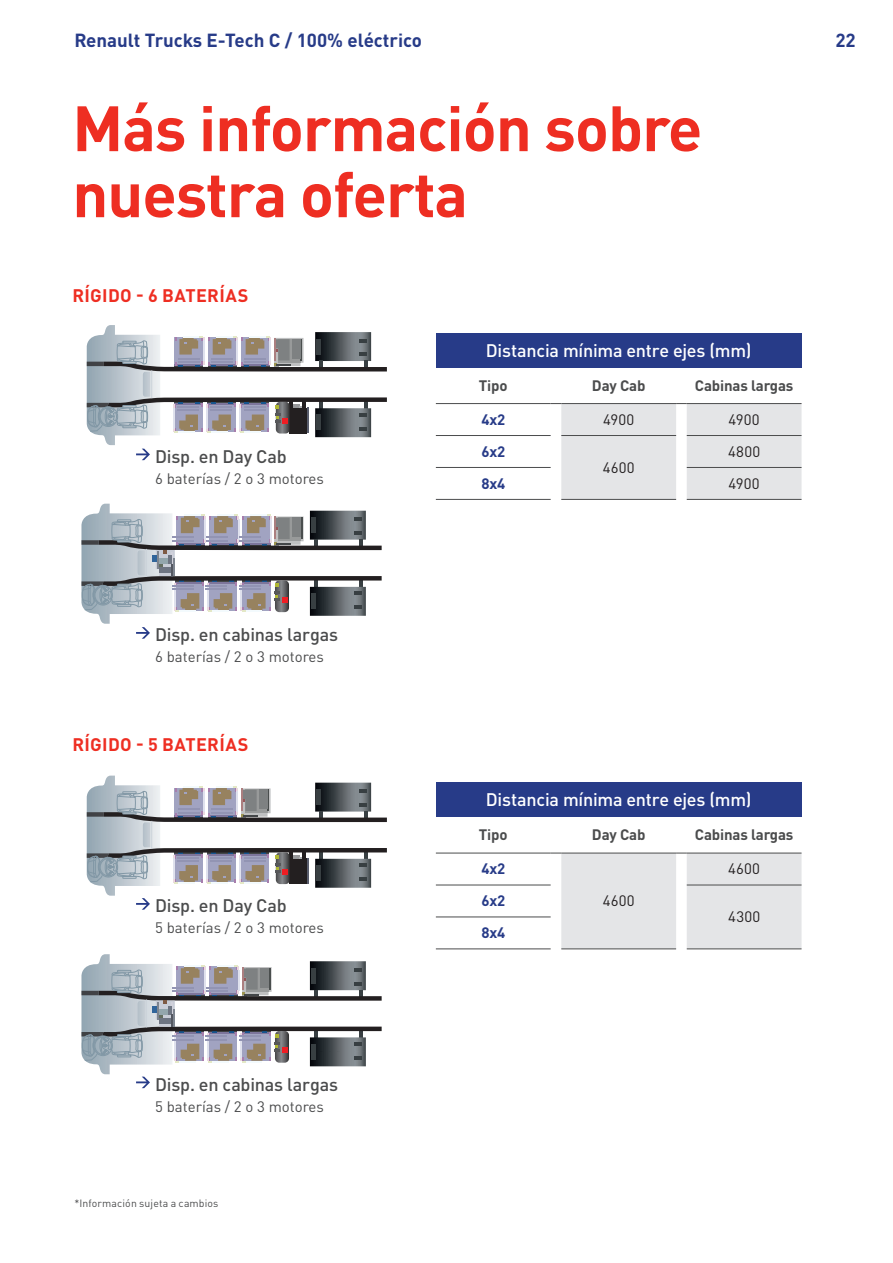
<style>
.page{position:relative;width:893px;height:1263px;background:#fff}
.page>*{position:absolute;margin:0;border:0;box-sizing:border-box;transform-origin:0 0}
.t1{font:700 63px/66px "DIN Pro";letter-spacing:-.015em;color:#ee2e22}
.t2{font:700 18.75px "DIN Pro";color:#273b88}
.t3{font:500 18px "DIN Pro";letter-spacing:-.01em;color:#4b4c4d}
.t4{font:500 18px "DIN Pro";letter-spacing:-.015em;color:#fff}
.t5{font:700 18px "DIN Pro";letter-spacing:.02em;color:#ee2e22}
.t6{font:15px "DIN Pro";color:#4b4c4d}
.t7{font:700 15px "DIN Pro";letter-spacing:-.01em;color:#4b4c4d}
.t8{font:15px "DIN Pro";letter-spacing:.015em;color:#231f20}
.t9{font:700 15px "DIN Pro";letter-spacing:-.01em;color:#273b88}
.t10{font:10.5px "DIN Pro";letter-spacing:.01em;color:#4b4c4d}
</style>
<div class="page">
<hr style="left:436px;top:403px;width:115px;height:1px;background:#4b4c4d">
<hr style="left:436px;top:435px;width:115px;height:1px;background:#4b4c4d">
<hr style="left:436px;top:467px;width:115px;height:1px;background:#4b4c4d">
<hr style="left:436px;top:499px;width:115px;height:1px;background:#4b4c4d">
<hr style="left:561px;top:499px;width:115px;height:1px;background:#4b4c4d">
<hr style="left:687px;top:499px;width:114px;height:1px;background:#4b4c4d">
<svg style="left:551px;top:403px;width:250px;height:96px;background:#e2e3e4"></svg>
<hr style="left:436px;top:853px;width:115px;height:1px;background:#4b4c4d">
<hr style="left:436px;top:885px;width:115px;height:1px;background:#4b4c4d">
<hr style="left:436px;top:917px;width:115px;height:1px;background:#4b4c4d">
<hr style="left:436px;top:949px;width:115px;height:1px;background:#4b4c4d">
<hr style="left:561px;top:949px;width:115px;height:1px;background:#4b4c4d">
<hr style="left:687px;top:949px;width:114px;height:1px;background:#4b4c4d">
<svg style="left:551px;top:853px;width:250px;height:96px;background:#e3e4e6"></svg>
<div style="left:436px;top:333px;width:365px;height:34px;background:#273b88"></div>
<div style="left:436px;top:783px;width:365px;height:34px;background:#273b88"></div>
<svg style="left:87px;top:325px;width:300px;height:135px"></svg>
<svg style="left:81px;top:504px;width:301px;height:135px"></svg>
<div style="left:159px;top:559px;width:9px;height:5px;background:#93a6ac"></div>
<svg style="left:87px;top:776px;width:300px;height:134px"></svg>
<svg style="left:81px;top:954px;width:301px;height:134px"></svg>
<div style="left:159px;top:1009px;width:9px;height:5px;background:#93a6ac"></div>
<p class="t2" style="left:74px;top:24px;width:349px">Renault Trucks E-Tech C / 100% eléctrico</p>
<p class="t2" style="left:835px;top:24px;width:22px">22</p>
<h1 class="t1" style="left:72px;top:88px;width:632px">Más información sobre nuestra oferta</h1>
<p class="t5" style="left:72px;top:280px;width:178px">RÍGIDO - 6 BATERÍAS</p>
<p class="t3" style="left:155px;top:441px;width:133px">Disp. en Day Cab</p>
<p class="t6" style="left:155px;top:467px;width:170px">6 baterías / 2 o 3 motores</p>
<p class="t3" style="left:155px;top:620px;width:184px">Disp. en cabinas largas</p>
<p class="t6" style="left:155px;top:645px;width:170px">6 baterías / 2 o 3 motores</p>
<p class="t5" style="left:72px;top:730px;width:178px">RÍGIDO - 5 BATERÍAS</p>
<p class="t3" style="left:155px;top:891px;width:133px">Disp. en Day Cab</p>
<p class="t6" style="left:155px;top:916px;width:170px">5 baterías / 2 o 3 motores</p>
<p class="t3" style="left:155px;top:1069px;width:184px">Disp. en cabinas largas</p>
<p class="t6" style="left:155px;top:1094px;width:170px">5 baterías / 2 o 3 motores</p>
<p class="t10" style="left:74px;top:1194px;width:146px">*Información sujeta a cambios</p>
<p class="t4" style="left:486px;top:336px;width:267px">Distancia mínima entre ejes (mm)</p>
<p class="t7" style="left:479px;top:373px;width:30px">Tipo</p>
<p class="t7" style="left:592px;top:373px;width:55px">Day Cab</p>
<p class="t7" style="left:695px;top:373px;width:100px">Cabinas largas</p>
<p class="t9" style="left:481px;top:407px;width:25px">4x2</p>
<p class="t8" style="left:603px;top:408px;width:33px">4900</p>
<p class="t8" style="left:729px;top:408px;width:33px">4900</p>
<p class="t9" style="left:481px;top:439px;width:25px">6x2</p>
<p class="t8" style="left:603px;top:456px;width:33px">4600</p>
<p class="t8" style="left:728px;top:440px;width:34px">4800</p>
<p class="t9" style="left:481px;top:471px;width:25px">8x4</p>
<p class="t8" style="left:729px;top:471px;width:33px">4900</p>
<p class="t4" style="left:486px;top:785px;width:267px">Distancia mínima entre ejes (mm)</p>
<p class="t7" style="left:479px;top:822px;width:30px">Tipo</p>
<p class="t7" style="left:592px;top:822px;width:55px">Day Cab</p>
<p class="t7" style="left:695px;top:822px;width:100px">Cabinas largas</p>
<p class="t9" style="left:481px;top:856px;width:25px">4x2</p>
<p class="t8" style="left:603px;top:889px;width:33px">4600</p>
<p class="t8" style="left:728px;top:857px;width:33px">4600</p>
<p class="t9" style="left:481px;top:888px;width:25px">6x2</p>
<p class="t9" style="left:481px;top:920px;width:25px">8x4</p>
<p class="t8" style="left:728px;top:905px;width:34px">4300</p>
</div>
